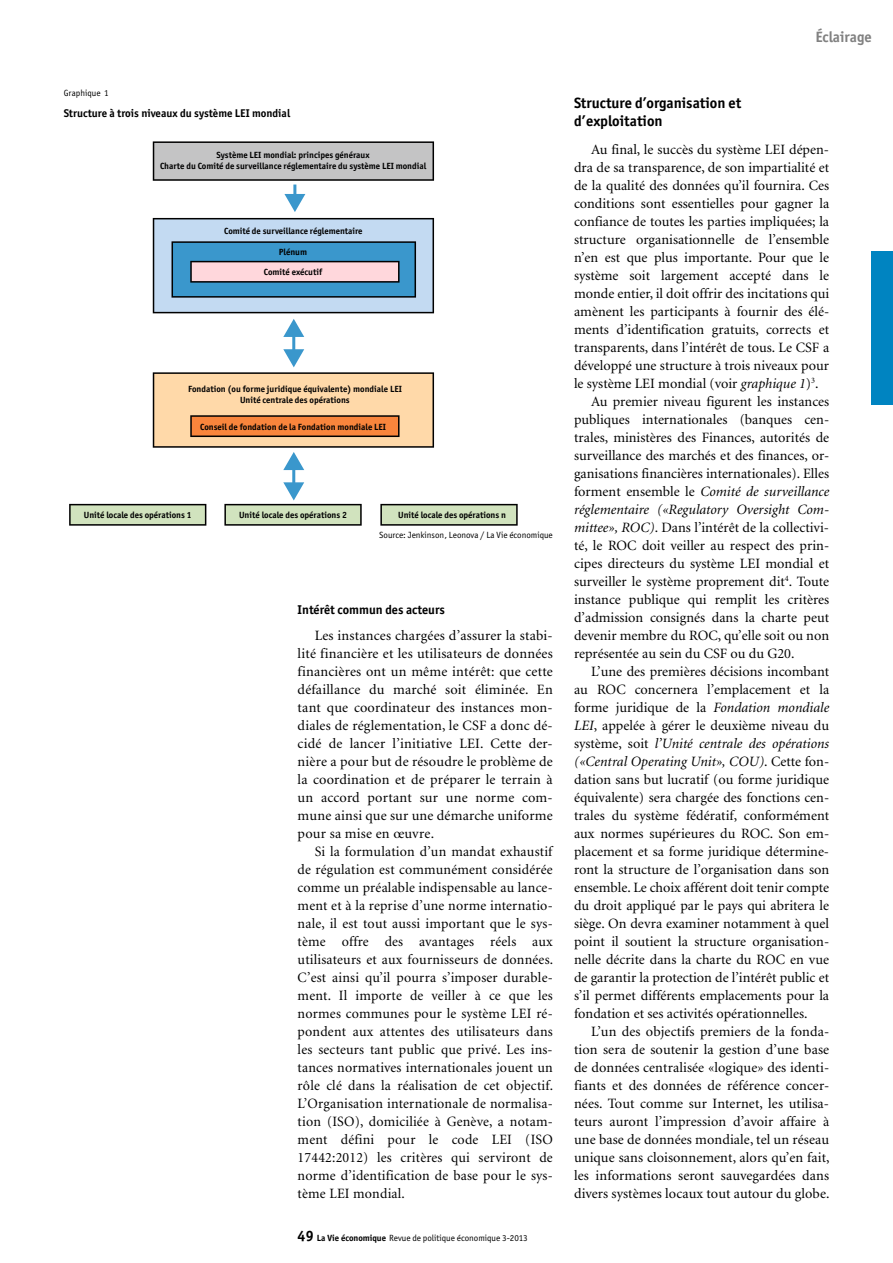
<style>
.page{position:relative;width:893px;height:1263px;background:#fff}
.page>*{position:absolute;margin:0;border:0;box-sizing:border-box;transform-origin:0 0}
.t1{font:700 15px/18px "Officina San ITC";color:#000}
.t2{font:700 15px "Officina San ITC";color:#818181}
.t3{font:14.25px/18px "Minion";color:#000;text-align:justify}
.t4{font:italic 14.25px "Minion";color:#000}
.t5{font:700 12.75px "Officina San ITC";color:#000}
.t6{font:700 11.25px "Officina San ITC";color:#000}
.t7{font:700 9px/10.8px "Officina San ITC";color:#000;text-align:center}
.t8{font:9px "Officina San ITC";color:#000}
.s1{font-weight:700;font-size:15px}
.s2{font-weight:700}
.s3{font-style:italic}
.s4{font-style:normal}
</style>
<div class="page">
<div style="left:872px;top:252px;width:21px;height:153px;background:#0084c1"></div>
<hr style="left:292px;top:334px;width:3px;height:18px;background:#3a97cc">
<svg style="left:283px;top:319px;width:21px;height:18px"></svg>
<hr style="left:292px;top:467px;width:3px;height:18px;background:#3a97cc">
<svg style="left:153px;top:218px;width:281px;height:95px"></svg>
<svg style="left:153px;top:349px;width:281px;height:121px"></svg>
<svg style="left:69px;top:504px;width:137px;height:22px"></svg>
<svg style="left:224px;top:482px;width:138px;height:44px"></svg>
<svg style="left:380px;top:504px;width:138px;height:22px"></svg>
<svg style="left:153px;top:141px;width:281px;height:71px"></svg>
<p class="t8" style="left:64px;top:87px;width:46px">Graphique 1</p>
<p class="t6" style="left:64px;top:106px;width:228px">Structure à trois niveaux du système LEI mondial</p>
<p class="t7" style="left:160px;top:150px;width:268px">Système LEI mondial: principes généraux<br>Charte du Comité de surveillance réglementaire du système LEI mondial</p>
<p class="t7" style="left:224px;top:225px;width:140px">Comité de surveillance réglementaire</p>
<p class="t7" style="left:279px;top:246px;width:30px">Plénum</p>
<p class="t7" style="left:264px;top:267px;width:60px">Comité exécutif</p>
<p class="t7" style="left:188px;top:384px;width:215px">Fondation (ou forme juridique équivalente) mondiale LEI<br>Unité centrale des opérations</p>
<p class="t7" style="left:200px;top:421px;width:187px">Conseil de fondation de la Fondation mondiale LEI</p>
<p class="t7" style="left:84px;top:510px;width:109px">Unité locale des opérations 1</p>
<p class="t7" style="left:239px;top:510px;width:109px">Unité locale des opérations 2</p>
<p class="t7" style="left:398px;top:510px;width:109px">Unité locale des opérations n</p>
<p class="t8" style="left:379px;top:530px;width:175px">Source: Jenkinson, Leonova / La Vie économique</p>
<p class="t5" style="left:298px;top:602px;width:149px">Intérêt commun des acteurs</p>
<p class="t3" style="left:298px;top:626px;width:257px;text-indent:17px">Les instances chargées d’assurer la stabi&shy;lité financière et les utilisateurs de données financières ont un même intérêt: que cette défaillance du marché soit éliminée. En tant que coordinateur des instances mon&shy;diales de réglementation, le CSF a donc dé&shy;cidé de lancer l’initiative LEI. Cette der&shy;nière a pour but de résoudre le problème de la coordination et de préparer le terrain à un accord portant sur une norme com&shy;mune ainsi que sur une démarche uniforme pour sa mise en œuvre.</p>
<p class="t3" style="left:298px;top:842px;width:257px;text-indent:17px">Si la formulation d’un mandat exhaustif de régulation est communément considérée comme un préalable indispensable au lance&shy;ment et à la reprise d’une norme internatio&shy;nale, il est tout aussi important que le sys&shy;tème offre des avantages réels aux utilisateurs et aux fournisseurs de données.<br>C’est ainsi qu’il pourra s’imposer durable&shy;ment. Il importe de veiller à ce que les normes communes pour le système LEI ré&shy;pondent aux attentes des utilisateurs dans les secteurs tant public que privé. Les ins&shy;tances normatives internationales jouent un rôle clé dans la réalisation de cet objectif.<br>L’Organisation internationale de normalisa&shy;tion (ISO), domiciliée à Genève, a notam&shy;ment défini pour le code LEI (ISO 17442:2012) les critères qui serviront de norme d’identification de base pour le sys&shy;tème LEI mondial.</p>
<p class="t8" style="left:298px;top:1232px;width:231px"><span class="s1">49</span> <span class="s2">La Vie économique</span> Revue de politique économique 3-2013</p>
<p class="t2" style="left:815px;top:27px;width:58px">Éclairage</p>
<p class="t1" style="left:574px;top:94px;width:169px">Structure d’organisation et d’exploitation</p>
<p class="t3" style="left:591px;top:140px;width:240px">Au final, le succès du système LEI dépen-</p>
<p class="t3" style="left:574px;top:158px;width:257px">dra de sa transparence, de son impartialité et</p>
<p class="t3" style="left:574px;top:176px;width:257px">de la qualité des données qu’il fournira. Ces</p>
<p class="t3" style="left:574px;top:194px;width:257px">conditions sont essentielles pour gagner la</p>
<p class="t3" style="left:574px;top:212px;width:257px">confiance de toutes les parties impliquées; la</p>
<p class="t3" style="left:574px;top:230px;width:257px">structure organisationnelle de l’ensemble</p>
<p class="t3" style="left:574px;top:248px;width:257px">n’en est que plus importante. Pour que le</p>
<p class="t3" style="left:574px;top:266px;width:257px">système soit largement accepté dans le</p>
<p class="t3" style="left:574px;top:284px;width:257px">monde entier, il doit offrir des incitations qui</p>
<p class="t3" style="left:574px;top:302px;width:257px">amènent les participants à fournir des élé-</p>
<p class="t3" style="left:574px;top:320px;width:257px">ments d’identification gratuits, corrects et</p>
<p class="t3" style="left:574px;top:338px;width:257px">transparents, dans l’intérêt de tous. Le CSF a</p>
<p class="t3" style="left:574px;top:356px;width:257px">développé une structure à trois niveaux pour</p>
<p class="t3" style="left:574px;top:374px;width:246px">le système LEI mondial (voir <span class="s3">graphique 1</span>)<sup>3</sup>.</p>
<p class="t3" style="left:591px;top:392px;width:240px">Au premier niveau figurent les instances</p>
<p class="t3" style="left:574px;top:410px;width:257px">publiques internationales (banques cen-</p>
<p class="t3" style="left:574px;top:428px;width:257px">trales, ministères des Finances, autorités de</p>
<p class="t3" style="left:574px;top:446px;width:257px">surveillance des marchés et des finances, or-</p>
<p class="t3" style="left:574px;top:464px;width:257px">ganisations financières internationales). Elles</p>
<p class="t4" style="left:574px;top:484px;width:257px"><span class="s4">forment ensemble le</span> Comité de surveillance</p>
<p class="t4" style="left:574px;top:502px;width:257px">réglementaire («Regulatory Oversight Com-</p>
<p class="t3" style="left:574px;top:518px;width:257px"><span class="s3">mittee», ROC)</span>. Dans l’intérêt de la collectivi-</p>
<p class="t3" style="left:574px;top:536px;width:257px">té, le ROC doit veiller au respect des prin-</p>
<p class="t3" style="left:574px;top:554px;width:257px">cipes directeurs du système LEI mondial et</p>
<p class="t3" style="left:574px;top:572px;width:257px">surveiller le système proprement dit<sup>4</sup>. Toute</p>
<p class="t3" style="left:574px;top:590px;width:257px">instance publique qui remplit les critères</p>
<p class="t3" style="left:574px;top:608px;width:257px">d’admission consignés dans la charte peut</p>
<p class="t3" style="left:574px;top:626px;width:257px">devenir membre du ROC, qu’elle soit ou non</p>
<p class="t3" style="left:574px;top:644px;width:222px">représentée au sein du CSF ou du G20.</p>
<p class="t3" style="left:591px;top:662px;width:240px">L’une des premières décisions incombant</p>
<p class="t3" style="left:574px;top:680px;width:257px">au ROC concernera l’emplacement et la</p>
<p class="t3" style="left:574px;top:698px;width:257px">forme juridique de la <span class="s3">Fondation mondiale</span></p>
<p class="t3" style="left:574px;top:716px;width:257px"><span class="s3">LEI</span>, appelée à gérer le deuxième niveau du</p>
<p class="t4" style="left:574px;top:736px;width:257px"><span class="s4">système, soit</span> l’Unité centrale des opérations</p>
<p class="t4" style="left:574px;top:754px;width:257px">(«Central Operating Unit», COU)<span class="s4">. Cette fon-</span></p>
<p class="t3" style="left:574px;top:770px;width:257px">dation sans but lucratif (ou forme juridique</p>
<p class="t3" style="left:574px;top:788px;width:257px">équivalente) sera chargée des fonctions cen-</p>
<p class="t3" style="left:574px;top:806px;width:257px">trales du système fédératif, conformément</p>
<p class="t3" style="left:574px;top:824px;width:257px">aux normes supérieures du ROC. Son em-</p>
<p class="t3" style="left:574px;top:842px;width:257px">placement et sa forme juridique détermine-</p>
<p class="t3" style="left:574px;top:860px;width:257px">ront la structure de l’organisation dans son</p>
<p class="t3" style="left:574px;top:878px;width:257px">ensemble. Le choix afférent doit tenir compte</p>
<p class="t3" style="left:574px;top:896px;width:257px">du droit appliqué par le pays qui abritera le</p>
<p class="t3" style="left:574px;top:914px;width:257px">siège. On devra examiner notamment à quel</p>
<p class="t3" style="left:574px;top:932px;width:257px">point il soutient la structure organisation-</p>
<p class="t3" style="left:574px;top:950px;width:257px">nelle décrite dans la charte du ROC en vue</p>
<p class="t3" style="left:574px;top:968px;width:257px">de garantir la protection de l’intérêt public et</p>
<p class="t3" style="left:574px;top:986px;width:257px">s’il permet différents emplacements pour la</p>
<p class="t3" style="left:574px;top:1004px;width:235px">fondation et ses activités opérationnelles.</p>
<p class="t3" style="left:591px;top:1022px;width:240px">L’un des objectifs premiers de la fonda-</p>
<p class="t3" style="left:574px;top:1040px;width:257px">tion sera de soutenir la gestion d’une base</p>
<p class="t3" style="left:574px;top:1058px;width:257px">de données centralisée «logique» des identi-</p>
<p class="t3" style="left:574px;top:1076px;width:257px">fiants et des données de référence concer-</p>
<p class="t3" style="left:574px;top:1094px;width:257px">nées. Tout comme sur Internet, les utilisa-</p>
<p class="t3" style="left:574px;top:1112px;width:257px">teurs auront l’impression d’avoir affaire à</p>
<p class="t3" style="left:574px;top:1130px;width:257px">une base de données mondiale, tel un réseau</p>
<p class="t3" style="left:574px;top:1148px;width:257px">unique sans cloisonnement, alors qu’en fait,</p>
<p class="t3" style="left:574px;top:1166px;width:257px">les informations seront sauvegardées dans</p>
<p class="t3" style="left:574px;top:1184px;width:257px">divers systèmes locaux tout autour du globe.</p>
</div>
